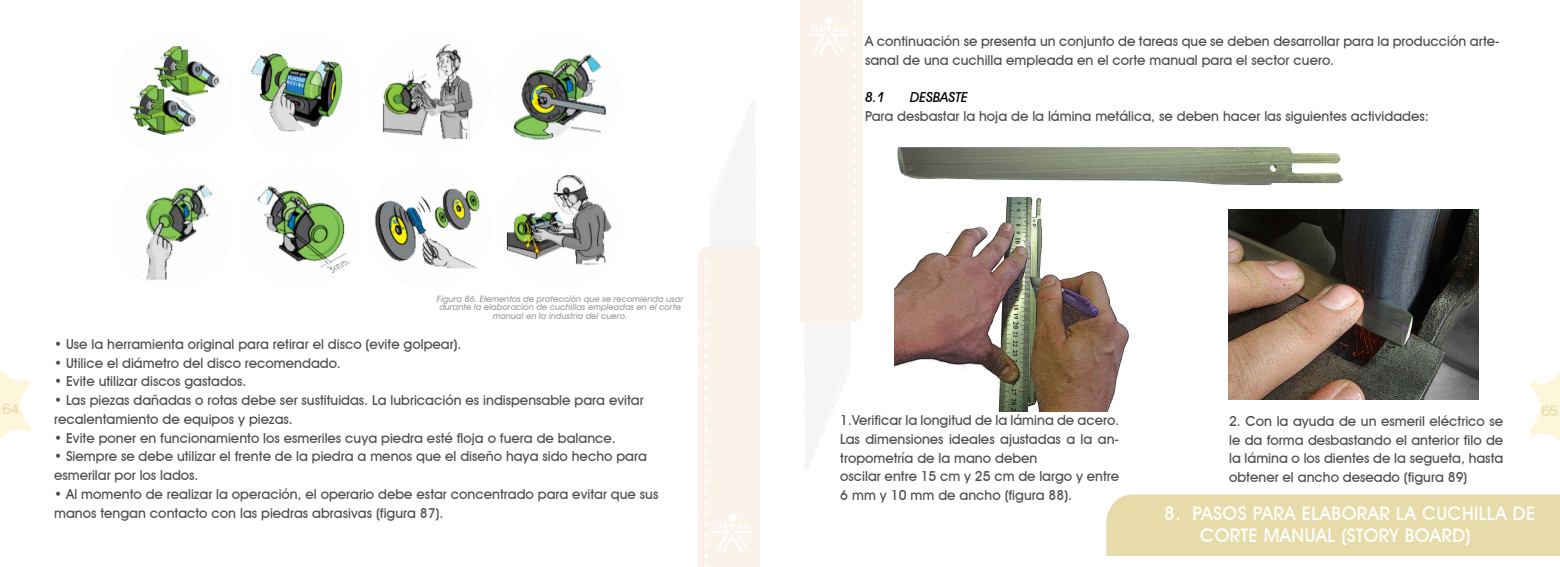
<style>
.page{position:relative;width:1560px;height:567px;background:#fff}
.page>*{position:absolute;margin:0;border:0;box-sizing:border-box;transform-origin:0 0}
.t1{font:500 18.75px/22.5px "Avant Garde IT Cby BT";letter-spacing:.02em;color:#fff}
.t2{font:500 13.75px/18.8px "Avant Garde IT Cby BT";color:#504f4d}
.t3{font:italic 500 13.75px "Avant Garde IT Cby BT";color:#000}
.t4{font:13.75px "Rocko FLF";color:#e7dca9}
.t5{font:italic 500 8.75px/8.8px "Avant Garde IT Cby BT";color:#9f9f9c;text-align:center}
</style>
<div class="page">
<svg style="left:0;top:371px;width:32px;height:67px"></svg>
<svg style="left:1529px;top:374px;width:30px;height:66px"></svg>
<img style="left:712px;top:514px;width:39px;height:38px">
<img style="left:808px;top:17px;width:40px;height:38px">
<div style="left:1106px;top:494px;width:453px;height:62px;background:#e7dca9"></div>
<img style="left:115px;top:34px;width:505px;height:253px">
<img style="left:894px;top:198px;width:235px;height:213px">
<img style="left:897px;top:146px;width:447px;height:40px">
<img style="left:1228px;top:210px;width:250px;height:190px">
<p class="t2" style="left:865px;top:32px;width:636px">A continuación se presenta un conjunto de tareas que se deben desarrollar para la producción arte&shy;sanal de una cuchilla empleada en el corte manual para el sector cuero.</p>
<p class="t3" style="left:865px;top:89px;width:21px">8.1</p>
<p class="t3" style="left:910px;top:89px;width:59px">DESBASTE</p>
<p class="t2" style="left:865px;top:107px;width:565px">Para desbastar la hoja de la lámina metálica, se deben hacer las siguientes actividades:</p>
<p class="t5" style="left:437px;top:294px;width:248px">Figura 86. Elementos de protección que se recomienda usar durante la elaboración de cuchillas empleadas en el corte manual en la industria del cuero.</p>
<p class="t2" style="left:54px;top:334px;width:409px">• Use la herramienta original para retirar el disco (evite golpear).</p>
<p class="t2" style="left:54px;top:353px;width:288px">• Utilice el diámetro del disco recomendado.</p>
<p class="t2" style="left:54px;top:372px;width:194px">• Evite utilizar discos gastados.</p>
<p class="t2" style="left:54px;top:391px;width:591px">• Las piezas dañadas o rotas debe ser sustituidas. La lubricación es indispensable para evitar recalentamiento de equipos y piezas.</p>
<p class="t2" style="left:54px;top:428px;width:563px">• Evite poner en funcionamiento los esmeriles cuya piedra esté floja o fuera de balance.</p>
<p class="t2" style="left:54px;top:447px;width:594px">• Siempre se debe utilizar el frente de la piedra a menos que el diseño haya sido hecho para esmerilar por los lados.</p>
<p class="t2" style="left:54px;top:484px;width:605px">• Al momento de realizar la operación, el operario debe estar concentrado para evitar que sus manos tengan contacto con las piedras abrasivas (figura 87).</p>
<p class="t4" style="left:2px;top:400px;width:18px">64</p>
<p class="t4" style="left:1540px;top:402px;width:18px">65</p>
<p class="t2" style="left:840px;top:411px;width:280px">1.Verificar la longitud de la lámina de acero.<br>Las dimensiones ideales ajustadas a la an&shy;tropometría de la mano deben<br>oscilar entre 15 cm y 25 cm de largo y entre 6 mm y 10 mm de ancho (figura 88).</p>
<p class="t2" style="left:1228px;top:411px;width:276px;text-align:justify">2. Con la ayuda de un esmeril eléctrico se le da forma desbastando el anterior filo de la lámina o los dientes de la segueta, hasta obtener el ancho deseado (figura 89)</p>
<h1 class="t1" style="left:1199px;top:502px;width:336px;text-indent:-36px">8. PASOS PARA ELABORAR LA CUCHILLA DE<br>CORTE MANUAL (STORY BOARD)</h1>
</div>
